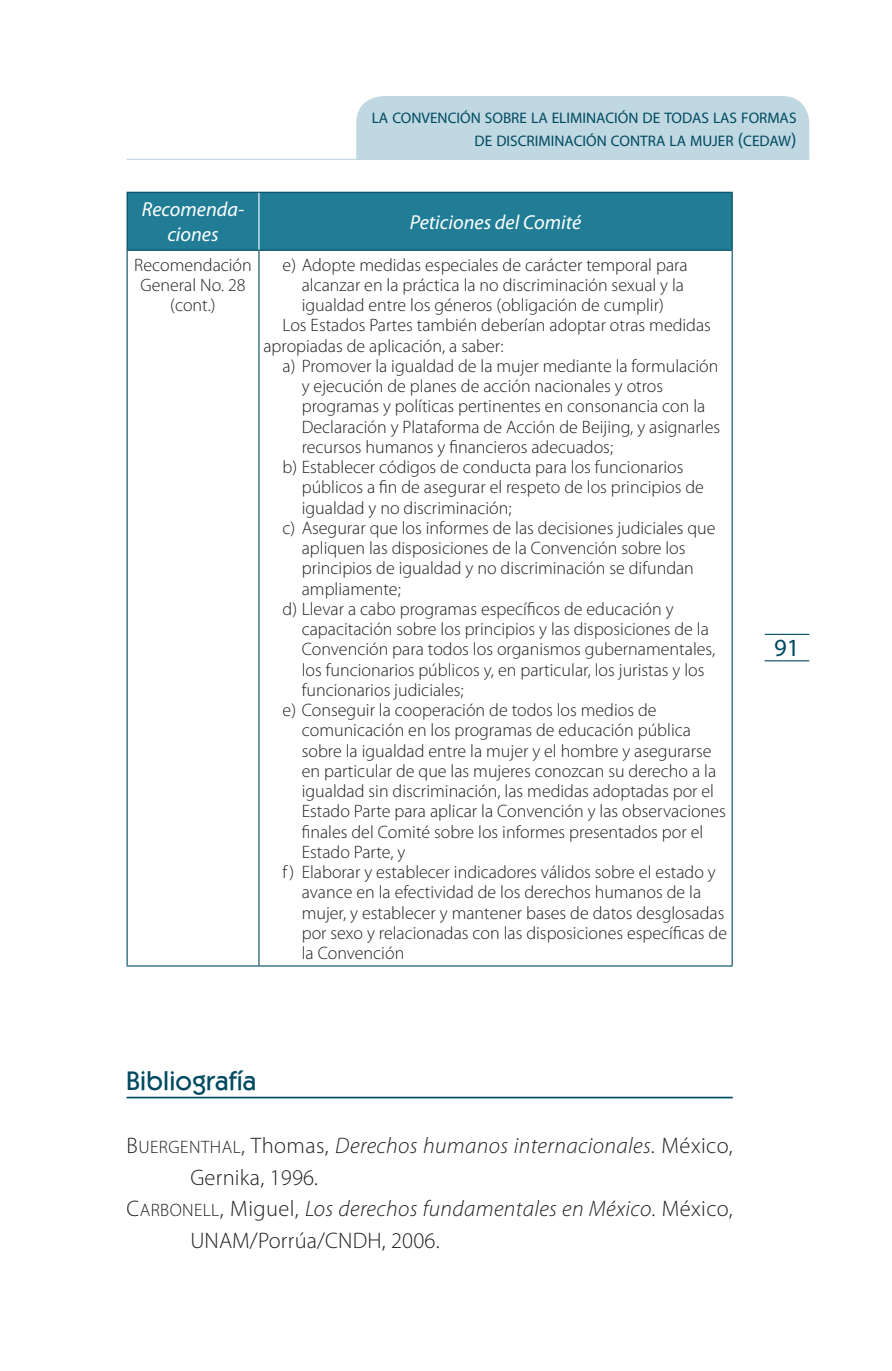
<style>
.page{position:relative;width:892px;height:1371px;background:#fff}
.page>*{position:absolute;margin:0;border:0;box-sizing:border-box;transform-origin:0 0}
.SUB-01{font:500 27px "ITC Kabel Std";letter-spacing:.01em;color:#004a61}
.t1{font:24.75px "Myriad Pro";color:#004a61}
.BIBLIO{font:300 22.5px/31.5px "Myriad Pro";letter-spacing:.005em;color:#231f20}
.BIBLIO-2{font:italic 300 22.5px/31.5px "Myriad Pro";letter-spacing:.015em;color:#231f20}
.CABeZA-COLUMNAS{font:italic 20.25px/24.8px "Myriad Pro";color:#fff;text-align:center}
.TEXTOS-TABLAS{font:300 18px/20.2px "Myriad Pro";color:#231f20}
.t2{font:15.3px/22.5px "Myriad Pro Regular SC800";color:#004a61;text-align:right}
.s1{font-size:19.12px}
.s2{font-family:"Myriad Pro Light SC800";font-weight:400;font-style:normal}
.s3{font-family:"Myriad Pro Light SC800";font-weight:400;font-style:normal;font-size:18px}
.s4{font-style:normal}
.s5{font-family:"Myriad Pro Light SC800";font-weight:400}
.s6{font-family:"Myriad Pro Light SC800";font-weight:400;font-size:18px}
.s7{font-style:italic}
</style>
<div class="page">
<div style="left:356px;top:96px;width:453px;height:63px;background:#c0d8e1"></div>
<hr style="left:764px;top:634px;width:45px;height:1px;background:#004a61">
<hr style="left:764px;top:660px;width:45px;height:1px;background:#004a61">
<hr style="left:127px;top:159px;width:682px;height:1px;background:#c0d8e1">
<hr style="left:127px;top:1096px;width:605px;height:2px;background:#004a61">
<div style="left:128px;top:193px;width:603px;height:57px;background:#207d95"></div>
<hr style="left:258px;top:251px;width:1px;height:714px;background:#004a61">
<hr style="left:127px;top:251px;width:1px;height:714px;background:#004a61">
<hr style="left:731px;top:251px;width:1px;height:714px;background:#004a61">
<hr style="left:127px;top:965px;width:132px;height:1px;background:#004a61">
<hr style="left:259px;top:965px;width:473px;height:1px;background:#004a61">
<hr style="left:259px;top:192px;width:473px;height:1px;background:#004a61">
<hr style="left:259px;top:250px;width:473px;height:1px;background:#004a61">
<hr style="left:127px;top:192px;width:132px;height:1px;background:#004a61">
<hr style="left:127px;top:193px;width:1px;height:57px;background:#004a61">
<hr style="left:127px;top:250px;width:132px;height:1px;background:#004a61">
<hr style="left:258px;top:193px;width:1px;height:57px;background:#fff">
<hr style="left:731px;top:193px;width:1px;height:57px;background:#004a61">
<p class="t2" style="left:372px;top:106px;width:426px">LA CONVENCIÓN SOBRE LA ELIMINACIÓN DE TODAS LAS FORMAS<br>DE DISCRIMINACIÓN CONTRA LA MUJER <span class="s1">(</span>CEDAW<span class="s1">)</span></p>
<p class="CABeZA-COLUMNAS" style="left:142px;top:197px;width:104px">Recomenda&shy;ciones</p>
<p class="TEXTOS-TABLAS" style="left:134px;top:254px;width:119px;text-align:center">Recomendación<br>General No. 28</p>
<p class="TEXTOS-TABLAS" style="left:170px;top:295px;width:47px">(cont.)</p>
<p class="CABeZA-COLUMNAS" style="left:410px;top:209px;width:173px">Peticiones del Comité</p>
<p class="TEXTOS-TABLAS" style="left:302px;top:254px;width:387px;text-indent:-19px">e) Adopte medidas especiales de carácter temporal para alcanzar en la práctica la no discriminación sexual y la igualdad entre los géneros (obligación de cumplir)</p>
<p class="TEXTOS-TABLAS" style="left:263px;top:315px;width:449px;text-indent:19px">Los Estados Partes también deberían adoptar otras medidas apropiadas de aplicación, a saber:</p>
<p class="TEXTOS-TABLAS" style="left:302px;top:355px;width:420px;text-indent:-19px">a) Promover la igualdad de la mujer mediante la formulación y ejecución de planes de acción nacionales y otros programas y políticas pertinentes en consonancia con la Declaración y Plataforma de Acción de Beijing, y asignarles recursos humanos y financieros adecuados;</p>
<p class="TEXTOS-TABLAS" style="left:302px;top:457px;width:404px;text-indent:-19px">b) Establecer códigos de conducta para los funcionarios públicos a fin de asegurar el respeto de los principios de igualdad y no discriminación;</p>
<p class="TEXTOS-TABLAS" style="left:302px;top:517px;width:415px;text-indent:-19px">c) Asegurar que los informes de las decisiones judiciales que apliquen las disposiciones de la Convención sobre los principios de igualdad y no discriminación se difundan ampliamente;</p>
<p class="TEXTOS-TABLAS" style="left:302px;top:598px;width:415px;text-indent:-19px">d) Llevar a cabo programas específicos de educación y capacitación sobre los principios y las disposiciones de la Convención para todos los organismos gubernamentales, los funcionarios públicos y, en particular, los juristas y los funcionarios judiciales;</p>
<p class="TEXTOS-TABLAS" style="left:302px;top:700px;width:425px;text-indent:-19px">e) Conseguir la cooperación de todos los medios de comunicación en los programas de educación pública sobre la igualdad entre la mujer y el hombre y asegurarse en particular de que las mujeres conozcan su derecho a la igualdad sin discriminación, las medidas adoptadas por el Estado Parte para aplicar la Convención y las observaciones finales del Comité sobre los informes presentados por el Estado Parte, y</p>
<p class="TEXTOS-TABLAS" style="left:302px;top:862px;width:427px;text-indent:-19px">f ) Elaborar y establecer indicadores válidos sobre el estado y avance en la efectividad de los derechos humanos de la mujer, y establecer y mantener bases de datos desglosadas por sexo y relacionadas con las disposiciones específicas de la Convención</p>
<h2 class="t1" style="left:774px;top:632px;width:27px">91</h2>
<p class="SUB-01" style="left:127px;top:1065px;width:131px">Bibliografía</p>
<p class="BIBLIO-2" style="left:190px;top:1130px;width:544px;text-indent:-64px"><span class="s2">B</span><span class="s3">UERGENTHAL</span><span class="s4">, Thomas,</span> Derechos humanos internacionales<span class="s4">. México,<br>Gernika, 1996.</span></p>
<p class="BIBLIO" style="left:190px;top:1193px;width:544px;text-indent:-64px"><span class="s5">C</span><span class="s6">ARBONELL</span>, Miguel, <span class="s7">Los derechos fundamentales en México</span>. México,<br>UNAM/Porrúa/CNDH, 2006.</p>
</div>
